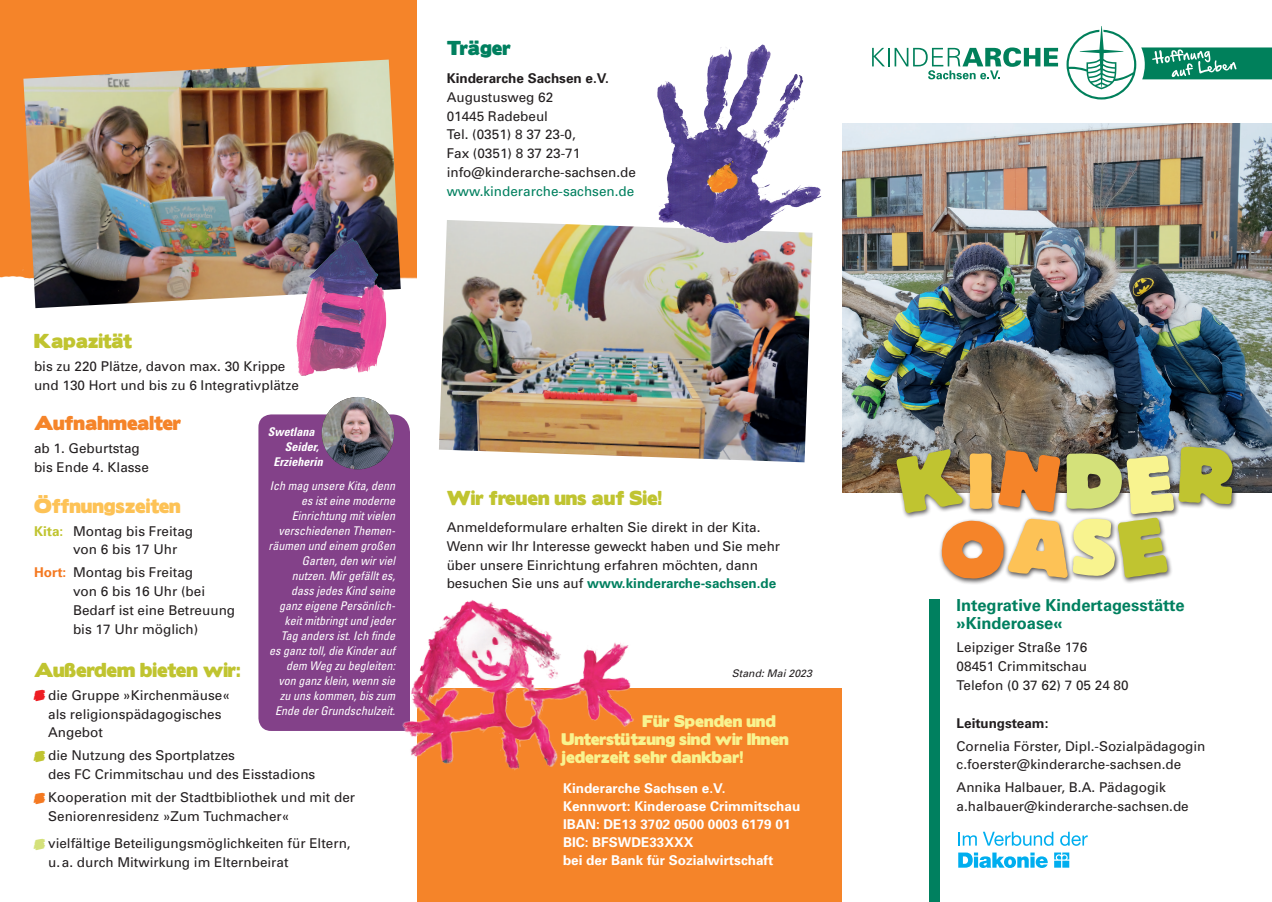
<style>
.page{position:relative;width:1272px;height:902px;background:#fff}
.page>*{position:absolute;margin:0;border:0;box-sizing:border-box;transform-origin:0 0}
.t1{font:18px "Boris Black Bloxx";color:#c0c430}
.t2{font:18px "Boris Black Bloxx";color:#fdc256}
.t3{font:18px "Boris Black Bloxx";color:#f58429}
.t4{font:18px "Boris Black Bloxx";color:#00805f}
.t5{font:700 16.5px/18.8px "Univers CE";color:#00805f}
.t6{font:15px/18px "Boris Black Bloxx";color:#f8f38f}
.t7{font:13.5px/18.8px "Univers";color:#231f20}
.t8{font:700 13.5px/18px "Univers";color:#fff}
.t9{font:700 13.5px "Univers CE";color:#00805f}
.t10{font:13.5px "Univers";color:#00805f}
.t11{font:700 13.5px "Univers";color:#231f20}
.t12{font:700 13.5px "Univers CE";color:#231f20}
.t13{font:italic condensed 12px/15px "Univers";color:#fff;text-align:right}
.t14{font:italic 700 condensed 12px "Univers";color:#fff}
.t15{font:italic 10.5px "Univers";color:#231f20}
.s1{font-weight:700;color:#c0c430}
.s2{font-weight:700;color:#f47921}
.s3{font-family:"Zapf Ilka";font-size:15px;color:#ee1d23}
.s4{font-family:"Zapf Ilka";font-size:15px;color:#c0c430}
.s5{font-family:"Zapf Ilka";font-size:15px;color:#f47921}
.s6{font-family:"Zapf Ilka";font-size:15px;color:#d4e17a}
.s7{font-family:"Univers";font-weight:400;color:#231f20}
</style>
<div class="page">
<div style="left:0;top:0;width:417px;height:261px;background:#f58429"></div>
<img style="left:0;top:261px;width:417px;height:18px">
<div style="left:417px;top:688px;width:424px;height:213px;background:#f58429"></div>
<img style="left:842px;top:123px;width:429px;height:369px">
<div style="left:929px;top:599px;width:11px;height:302px;background:#00805f"></div>
<div style="left:893px;top:447px;width:75px;height:72px;background:#231f20;opacity:.75"></div>
<div style="left:1175px;top:444px;width:63px;height:66px;background:#231f20;opacity:.75"></div>
<div style="left:938px;top:517px;width:71px;height:67px;background:#231f20;opacity:.75"></div>
<div style="left:1004px;top:516px;width:69px;height:68px;background:#231f20;opacity:.75"></div>
<div style="left:1069px;top:516px;width:51px;height:65px;background:#231f20;opacity:.75"></div>
<div style="left:1114px;top:514px;width:59px;height:70px;background:#231f20;opacity:.75"></div>
<svg style="left:896px;top:446px;width:336px;height:132px"></svg>
<img style="left:23px;top:60px;width:378px;height:248px">
<img style="left:439px;top:220px;width:373px;height:242px">
<img style="left:651px;top:44px;width:170px;height:210px">
<img style="left:294px;top:238px;width:94px;height:137px">
<svg style="left:958px;top:852px;width:111px;height:15px"></svg>
<svg style="left:958px;top:832px;width:18px;height:13px"></svg>
<svg style="left:983px;top:831px;width:70px;height:14px"></svg>
<svg style="left:1060px;top:831px;width:27px;height:14px"></svg>
<svg style="left:872px;top:47px;width:186px;height:32px"></svg>
<svg style="left:1066px;top:26px;width:205px;height:73px"></svg>
<div style="left:258px;top:414px;width:152px;height:316px;background:#834189"></div>
<img style="left:322px;top:397px;width:72px;height:72px;border-radius:36px">
<img style="left:380px;top:577px;width:254px;height:194px">
<h1 class="t4" style="left:446px;top:34px;width:66px">Träger</h1>
<p class="t11" style="left:446px;top:70px;width:164px">Kinderarche Sachsen e.V.</p>
<p class="t7" style="left:446px;top:88px;width:191px">Augustusweg 62<br>01445 Radebeul<br>Tel. (0351) 8 37 23-0,<br>Fax (0351) 8 37 23-71 info@kinderarche-sachsen.de</p>
<p class="t10" style="left:446px;top:183px;width:189px">www.kinderarche-sachsen.de</p>
<h1 class="t1" style="left:34px;top:327px;width:99px">Kapazität</h1>
<p class="t7" style="left:34px;top:357px;width:266px">bis zu 220 Plätze, davon max. 30 Krippe und 130 Hort und bis zu 6 Integrativplätze</p>
<h1 class="t3" style="left:34px;top:410px;width:149px">Aufnahmealter</h1>
<p class="t7" style="left:34px;top:439px;width:116px">ab 1. Geburtstag bis Ende 4. Klasse</p>
<h1 class="t2" style="left:34px;top:492px;width:148px">Öffnungszeiten</h1>
<p class="t7" style="left:73px;top:521px;width:122px;text-indent:-39px"><span class="s1">Kita:</span> Montag bis Freitag von 6 bis 17 Uhr</p>
<p class="t7" style="left:73px;top:563px;width:164px;text-indent:-39px"><span class="s2">Hort:</span> Montag bis Freitag<br>von 6 bis 16 Uhr (bei<br>Bedarf ist eine Betreuung bis 17 Uhr möglich)</p>
<h1 class="t1" style="left:34px;top:656px;width:208px">Außerdem bieten wir:</h1>
<p class="t7" style="left:48px;top:685px;width:183px;text-indent:-14px"><span class="s3">E</span> die Gruppe »Kirchenmäuse« als religionspädagogisches<br>Angebot</p>
<p class="t7" style="left:48px;top:746px;width:269px;text-indent:-14px"><span class="s4">E</span> die Nutzung des Sportplatzes<br>des FC Crimmitschau und des Eisstadions</p>
<p class="t7" style="left:48px;top:788px;width:308px;text-indent:-14px"><span class="s5">E</span> Kooperation mit der Stadtbibliothek und mit der<br>Seniorenresidenz »Zum Tuchmacher«</p>
<p class="t7" style="left:48px;top:834px;width:304px;text-indent:-14px"><span class="s6">E</span> vielfältige Beteiligungsmöglichkeiten für Eltern, u.a. durch Mitwirkung im Elternbeirat</p>
<p class="t14" style="left:268px;top:424px;width:48px">Swetlana</p>
<p class="t14" style="left:285px;top:439px;width:35px">Seider,</p>
<p class="t14" style="left:273px;top:454px;width:51px">Erzieherin</p>
<p class="t13" style="left:268px;top:478px;width:128px">Ich mag unsere Kita, denn es ist eine moderne<br>Einrichtung mit vielen verschiedenen Themen&shy;räumen und einem großen<br>Garten, den wir viel nutzen. Mir gefällt es, dass jedes Kind seine ganz eigene Persönlich&shy;keit mitbringt und jeder<br>Tag anders ist. Ich finde es ganz toll, die Kinder auf dem Weg zu begleiten: von ganz klein, wenn sie zu uns kommen, bis zum<br>Ende der Grundschulzeit.</p>
<h1 class="t1" style="left:446px;top:484px;width:217px">Wir freuen uns auf Sie!</h1>
<p class="t7" style="left:446px;top:518px;width:335px">Anmeldeformulare erhalten Sie direkt in der Kita.<br>Wenn wir Ihr Interesse geweckt haben und Sie mehr über unsere Einrichtung erfahren möchten, dann</p>
<p class="t9" style="left:446px;top:575px;width:331px"><span class="s7">besuchen Sie uns auf</span> www.kinderarche-sachsen.de</p>
<p class="t15" style="left:732px;top:667px;width:81px">Stand: Mai 2023</p>
<p class="t6" style="left:561px;top:712px;width:229px;text-indent:81px">Für Spenden und<br>Unterstützung sind wir Ihnen jederzeit sehr dankbar!</p>
<p class="t8" style="left:563px;top:779px;width:239px">Kinderarche Sachsen e.V.<br>Kennwort: Kinderoase Crimmitschau<br>IBAN: DE13 3702 0500 0003 6179 01<br>BIC: BFSWDE33XXX<br>bei der Bank für Sozialwirtschaft</p>
<p class="t5" style="left:956px;top:596px;width:229px">Integrative Kindertagesstätte »Kinderoase«</p>
<p class="t7" style="left:956px;top:638px;width:173px">Leipziger Straße 176<br>08451 Crimmitschau<br>Telefon (0 37 62) 7 05 24 80</p>
<p class="t12" style="left:956px;top:714px;width:93px">Leitungsteam:</p>
<p class="t7" style="left:956px;top:736px;width:250px">Cornelia Förster, Dipl.-Sozialpädagogin c.foerster@kinderarche-sachsen.de</p>
<p class="t7" style="left:956px;top:778px;width:234px">Annika Halbauer, B.A. Pädagogik a.halbauer@kinderarche-sachsen.de</p>
</div>
